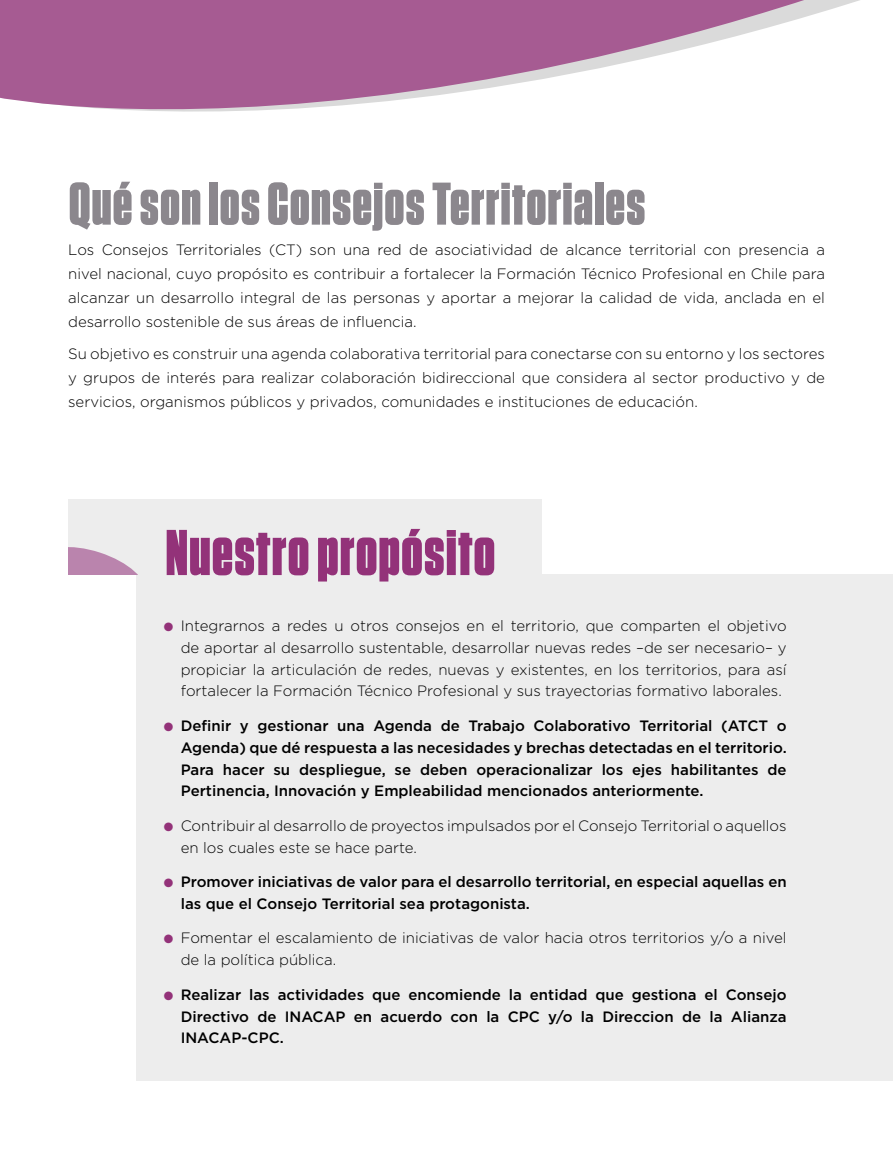
<style>
.page{position:relative;width:893px;height:1149px;background:#fff}
.page>*{position:absolute;margin:0;border:0;box-sizing:border-box;transform-origin:0 0}
.t1{font:900 64.5px "Tungsten Narrow";letter-spacing:.025em;color:#933279}
.t2{font:900 60px "Tungsten Narrow";letter-spacing:.025em;color:#8b878d}
.t3{font:300 15px/24px "Gotham";color:#000;text-align:justify}
.t4{font:500 15px/21.8px "Gotham";color:#000;text-align:justify}
.s1{color:#933279}
</style>
<div class="page">
<div style="left:136px;top:574px;width:757px;height:506px;background:#ededed"></div>
<svg style="left:0;top:0;width:860px;height:112px;fill:#a65b92"></svg>
<div style="left:68px;top:499px;width:473px;height:75px;background:#ededed"></div>
<svg style="left:68px;top:547px;width:69px;height:27px"></svg>
<h2 class="t2" style="left:69px;top:171px;width:578px">Qué son los Consejos Territoriales</h2>
<p class="t3" style="left:68px;top:237px;width:758px">Los Consejos Territoriales (CT) son una red de asociatividad de alcance territorial con presencia a nivel nacional, cuyo propósito es contribuir a fortalecer la Formación Técnico Profesional en Chile para alcanzar un desarrollo integral de las personas y aportar a mejorar la calidad de vida, anclada en el desarrollo sostenible de sus áreas de influencia.</p>
<p class="t3" style="left:68px;top:341px;width:758px">Su objetivo es construir una agenda colaborativa territorial para conectarse con su entorno y los sectores y grupos de interés para realizar colaboración bidireccional que considera al sector productivo y de servicios, organismos públicos y privados, comunidades e instituciones de educación.</p>
<h1 class="t1" style="left:166px;top:517px;width:331px">Nuestro propósito</h1>
<p class="t3" style="left:181px;top:614px;width:607px;line-height:21.8px;text-indent:-17px"><span class="s1">●</span> Integrarnos a redes u otros consejos en el territorio, que comparten el objetivo de aportar al desarrollo sustentable, desarrollar nuevas redes –de ser necesario– y propiciar la articulación de redes, nuevas y existentes, en los territorios, para así fortalecer la Formación Técnico Profesional y sus trayectorias formativo laborales.</p>
<p class="t4" style="left:181px;top:714px;width:607px;text-indent:-17px"><span class="s1">●</span> Definir y gestionar una Agenda de Trabajo Colaborativo Territorial (ATCT o Agenda) que dé respuesta a las necesidades y brechas detectadas en el territorio.<br>Para hacer su despliegue, se deben operacionalizar los ejes habilitantes de Pertinencia, Innovación y Empleabilidad mencionados anteriormente.</p>
<p class="t3" style="left:181px;top:814px;width:607px;line-height:21.8px;text-indent:-17px"><span class="s1">●</span> Contribuir al desarrollo de proyectos impulsados por el Consejo Territorial o aquellos en los cuales este se hace parte.</p>
<p class="t4" style="left:181px;top:870px;width:607px;text-indent:-17px"><span class="s1">●</span> Promover iniciativas de valor para el desarrollo territorial, en especial aquellas en las que el Consejo Territorial sea protagonista.</p>
<p class="t3" style="left:181px;top:926px;width:607px;line-height:21.8px;text-indent:-17px"><span class="s1">●</span> Fomentar el escalamiento de iniciativas de valor hacia otros territorios y/o a nivel de la política pública.</p>
<p class="t4" style="left:181px;top:983px;width:607px;text-indent:-17px"><span class="s1">●</span> Realizar las actividades que encomiende la entidad que gestiona el Consejo Directivo de INACAP en acuerdo con la CPC y/o la Direccion de la Alianza INACAP-CPC.</p>
</div>
